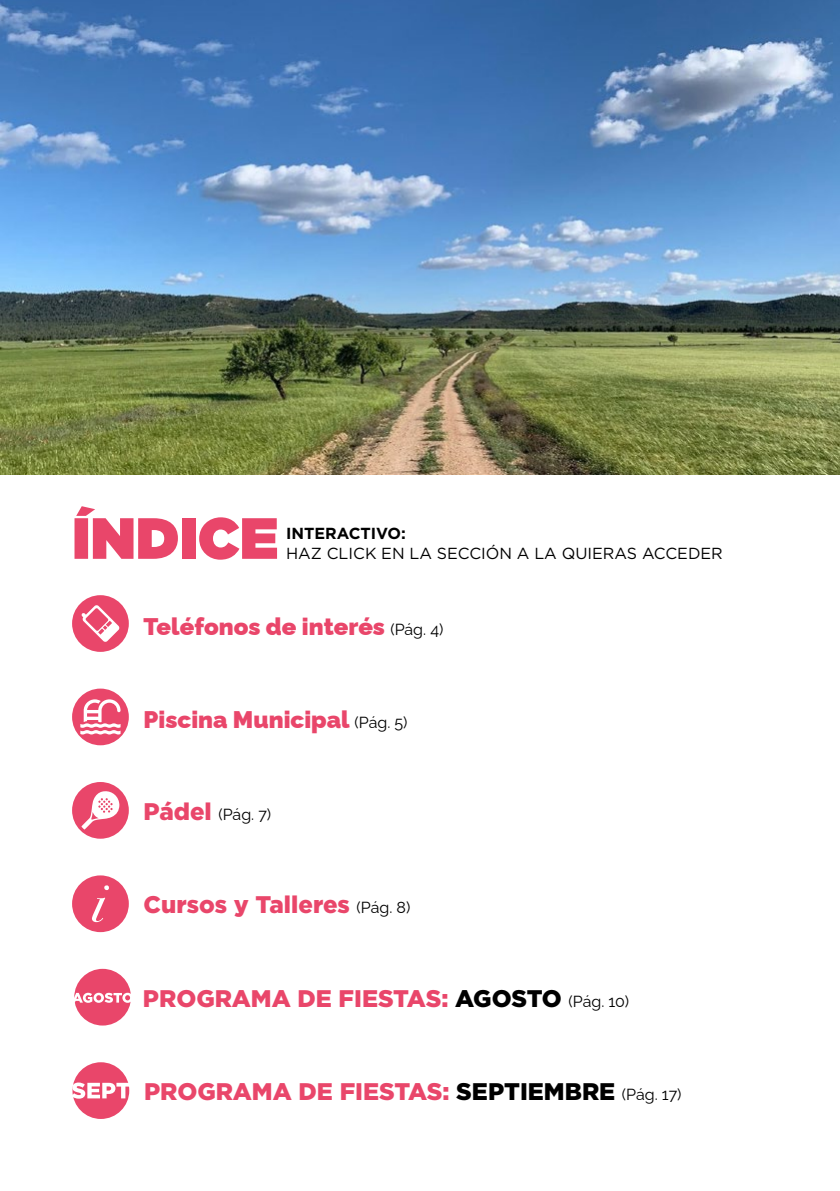
<style>
.page{position:relative;width:840px;height:1191px;background:#fff}
.page>*{position:absolute;margin:0;border:0;box-sizing:border-box;transform-origin:0 0}
.t1{font:900 58px "Gotham";color:#e9466a}
.t2{font:900 24px "Gotham";color:#e9466a}
.t3{font:900 24px "Raleway";color:#e9466a}
.t4{font:16px "Gotham";color:#000}
.t5{font:700 16px "Gotham";color:#000}
.t6{font:16px "Raleway";color:#000}
.s1{font-weight:400;font-size:16px;color:#000}
.s2{font-family:"Gotham";font-weight:900;font-size:24px;color:#e9466a}
.s3{font-family:"Raleway";font-weight:400;font-size:16px;color:#000}
.s4{color:#000}
</style>
<div class="page">
<div style="left:72px;top:595px;width:57px;height:57px;background:#e9466a;border-radius:50%"></div>
<svg style="left:81px;top:605px;width:38px;height:37px"></svg>
<div style="left:72px;top:688px;width:57px;height:57px;background:#e9466a;border-radius:50%"></div>
<svg style="left:80px;top:699px;width:40px;height:35px"></svg>
<div style="left:72px;top:782px;width:57px;height:56px;background:#e9466a;border-radius:50%"></div>
<svg style="left:81px;top:791px;width:38px;height:38px"></svg>
<div style="left:72px;top:875px;width:57px;height:57px;background:#e9466a;border-radius:50%"></div>
<svg style="left:92px;top:885px;width:17px;height:37px"></svg>
<div style="left:74px;top:968px;width:57px;height:57px;background:#e9466a;border-radius:50%"></div>
<svg style="left:74px;top:992px;width:57px;height:10px"></svg>
<div style="left:72px;top:1062px;width:57px;height:57px;background:#e9466a;border-radius:50%"></div>
<svg style="left:72px;top:1082px;width:58px;height:16px"></svg>
<img style="left:0;top:0;width:839px;height:475px">
<h1 class="t1" style="left:72px;top:497px;width:208px">ÍNDICE</h1>
<p class="t5" style="left:286px;top:523px;width:121px">INTERACTIVO:</p>
<p class="t4" style="left:286px;top:542px;width:438px">HAZ CLICK EN LA SECCIÓN A LA QUIERAS ACCEDER</p>
<p class="t3" style="left:143px;top:607px;width:301px">Teléfonos de interés <span class="s1">(Pág. 4)</span></p>
<p class="t3" style="left:143px;top:700px;width:265px">Piscina Municipal <span class="s1">(Pág. 5)</span></p>
<p class="t6" style="left:143px;top:801px;width:129px"><span class="s2">Pádel</span> (Pág. 7)</p>
<p class="t2" style="left:143px;top:888px;width:268px">Cursos y Talleres <span class="s3">(Pág. 8)</span></p>
<p class="t2" style="left:143px;top:981px;width:487px">PROGRAMA DE FIESTAS: <span class="s4">AGOSTO</span> <span class="s3">(Pág. 10)</span></p>
<p class="t2" style="left:144px;top:1075px;width:538px">PROGRAMA DE FIESTAS: <span class="s4">SEPTIEMBRE</span> <span class="s3">(Pág. 17)</span></p>
</div>
